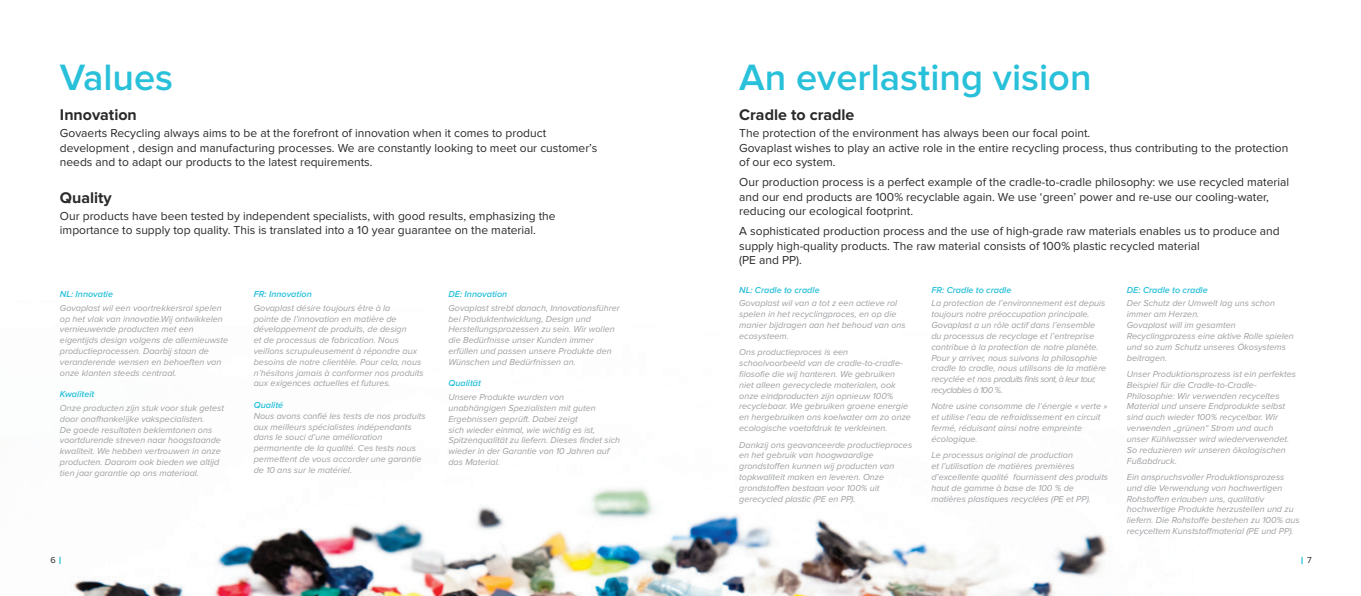
<style>
.page{position:relative;width:1361px;height:596px;background:#fff}
.page>*{position:absolute;margin:0;border:0;box-sizing:border-box;transform-origin:0 0}
.t1{font:600 38px "Proxima Nova";color:#29c0da}
.t2{font:700 16px "Proxima Nova";color:#2b292a}
.t3{font:12px/14.4px "Proxima Nova";color:#2b292a}
.t4{font:italic 9px/10.8px "Proxima Nova";color:#9d9fa2}
.t5{font:italic 600 9px "Proxima Nova";color:#29c0da}
.t6{font:9px "Proxima Nova";color:#2b292a}
</style>
<div class="page">
<img style="left:59px;top:488px;width:1244px;height:107px">
<svg style="left:59px;top:556px;width:2px;height:7px"></svg>
<h1 class="t1" style="left:60px;top:55px;width:115px">Values</h1>
<h2 class="t2" style="left:60px;top:105px;width:78px">Innovation</h2>
<p class="t3" style="left:60px;top:126px;width:539px">Govaerts Recycling always aims to be at the forefront of innovation when it comes to product development , design and manufacturing processes. We are constantly looking to meet our customer’s needs and to adapt our products to the latest requirements.</p>
<h2 class="t2" style="left:60px;top:188px;width:53px">Quality</h2>
<h3 class="t3" style="left:60px;top:209px;width:497px">Our products have been tested by independent specialists, with good results, emphasizing the importance to supply top quality. This is translated into a 10 year guarantee on the material.</h3>
<p class="t5" style="left:60px;top:289px;width:55px">NL: Innovatie</p>
<p class="t4" style="left:60px;top:302px;width:170px">Govaplast wil een voortrekkersrol spelen op het vlak van innovatie.Wij ontwikkelen vernieuwende producten met een eigentijds design volgens de allernieuwste productieprocessen. Daarbij staan de veranderende wensen en behoeften van onze klanten steeds centraal.</p>
<p class="t5" style="left:60px;top:389px;width:36px">Kwaliteit</p>
<p class="t4" style="left:60px;top:402px;width:166px">Onze producten zijn stuk voor stuk getest door onafhankelijke vakspecialisten.<br>De goede resultaten beklemtonen ons voortdurende streven naar hoogstaande kwaliteit. We hebben vertrouwen in onze producten. Daarom ook bieden we altijd tien jaar garantie op ons materiaal.</p>
<p class="t5" style="left:254px;top:289px;width:59px">FR: Innovation</p>
<p class="t4" style="left:254px;top:302px;width:171px">Govaplast désire toujours être à la<br>pointe de l’innovation en matière de développement de produits, de design<br>et de processus de fabrication. Nous veillons scrupuleusement à répondre aux besoins de notre clientèle. Pour cela, nous n’hésitons jamais à conformer nos produits aux exigences actuelles et futures.</p>
<p class="t5" style="left:254px;top:400px;width:31px">Qualité</p>
<p class="t4" style="left:254px;top:410px;width:173px">Nous avons confié les tests de nos produits aux meilleurs spécialistes indépendants dans le souci d’une amélioration permanente de la qualité. Ces tests nous permettent de vous accorder une garantie de 10 ans sur le matériel.</p>
<p class="t5" style="left:448px;top:289px;width:60px">DE: Innovation</p>
<p class="t4" style="left:448px;top:302px;width:173px">Govaplast strebt danach, Innovationsführer bei Produktentwicklung, Design und Herstellungsprozessen zu sein. Wir wollen die Bedürfnisse unser Kunden immer erfüllen und passen unsere Produkte den Wünschen und Bedürfnissen an.</p>
<p class="t5" style="left:448px;top:378px;width:34px">Qualität</p>
<p class="t4" style="left:448px;top:391px;width:173px">Unsere Produkte wurden von unabhängigen Spezialisten mit guten Ergebnissen geprüft. Dabei zeigt<br>sich wieder einmal, wie wichtig es ist, Spitzenqualität zu liefern. Dieses findet sich wieder in der Garantie von 10 Jahren auf das Material.</p>
<h1 class="t1" style="left:739px;top:55px;width:354px">An everlasting vision</h1>
<h2 class="t2" style="left:739px;top:105px;width:117px">Cradle to cradle</h2>
<h3 class="t3" style="left:739px;top:126px;width:551px">The protection of the environment has always been our focal point.<br>Govaplast wishes to play an active role in the entire recycling process, thus contributing to the protection of our eco system.</h3>
<p class="t3" style="left:739px;top:175px;width:551px">Our production process is a perfect example of the cradle-to-cradle philosophy: we use recycled material and our end products are 100% recyclable again. We use ‘green’ power and re-use our cooling-water, reducing our ecological footprint.</p>
<h3 class="t3" style="left:739px;top:224px;width:542px">A sophisticated production process and the use of high-grade raw materials enables us to produce and supply high-quality products. The raw material consists of 100% plastic recycled material<br>(PE and PP).</h3>
<p class="t5" style="left:739px;top:284px;width:82px">NL: Cradle to cradle</p>
<p class="t4" style="left:739px;top:298px;width:168px">Govaplast wil van a tot z een actieve rol spelen in het recyclingproces, en op die manier bijdragen aan het behoud van ons ecosysteem.</p>
<p class="t4" style="left:739px;top:347px;width:173px">Ons productieproces is een schoolvoorbeeld van de cradle-to-cradle&shy;filosofie die wij hanteren. We gebruiken niet alleen gerecyclede materialen, ook onze eindproducten zijn opnieuw 100% recyclebaar. We gebruiken groene energie en hergebruiken ons koelwater om zo onze ecologische voetafdruk te verkleinen.</p>
<p class="t4" style="left:739px;top:439px;width:174px">Dankzij ons geavanceerde productieproces en het gebruik van hoogwaardige grondstoffen kunnen wij producten van topkwaliteit maken en leveren. Onze grondstoffen bestaan voor 100% uit gerecycled plastic (PE en PP).</p>
<p class="t5" style="left:931px;top:284px;width:82px">FR: Cradle to cradle</p>
<p class="t4" style="left:931px;top:298px;width:176px">La protection de l’environnement est depuis toujours notre préoccupation principale.<br>Govaplast a un rôle actif dans l’ensemble du processus de recyclage et l’entreprise contribue à la protection de notre planète.<br>Pour y arriver, nous suivons la philosophie cradle to cradle, nous utilisons de la matière recyclée et nos produits finis sont, à leur tour, recyclables à 100 %.</p>
<p class="t4" style="left:931px;top:401px;width:177px">Notre usine consomme de l’énergie « verte » et utilise l’eau de refroidissement en circuit fermé, réduisant ainsi notre empreinte écologique.</p>
<p class="t4" style="left:931px;top:450px;width:178px">Le processus original de production<br>et l’utilisation de matières premières d’excellente qualité fournissent des produits haut de gamme à base de 100 % de matières plastiques recyclées (PE et PP).</p>
<p class="t5" style="left:1127px;top:284px;width:82px">DE: Cradle to cradle</p>
<p class="t4" style="left:1127px;top:298px;width:169px">Der Schutz der Umwelt lag uns schon immer am Herzen.<br>Govaplast will im gesamten<br>Recyclingprozess eine aktive Rolle spielen und so zum Schutz unseres Ökosystems beitragen.</p>
<p class="t4" style="left:1127px;top:368px;width:171px">Unser Produktionsprozess ist ein perfektes Beispiel für die Cradle-to-Cradle-Philosophie: Wir verwenden recyceltes Material und unsere Endprodukte selbst sind auch wieder 100% recycelbar. Wir verwenden „grünen“ Strom und auch unser Kühlwasser wird wiederverwendet.<br>So reduzieren wir unseren ökologischen Fußabdruck.</p>
<p class="t4" style="left:1127px;top:471px;width:174px">Ein anspruchsvoller Produktionsprozess und die Verwendung von hochwertigen Rohstoffen erlauben uns, qualitativ hochwertige Produkte herzustellen und zu liefern. Die Rohstoffe bestehen zu 100% aus recyceltem Kunststoffmaterial (PE und PP).</p>
<p class="t6" style="left:51px;top:554px;width:7px">6</p>
<p class="t6" style="left:1307px;top:554px;width:6px">7</p>
</div>
